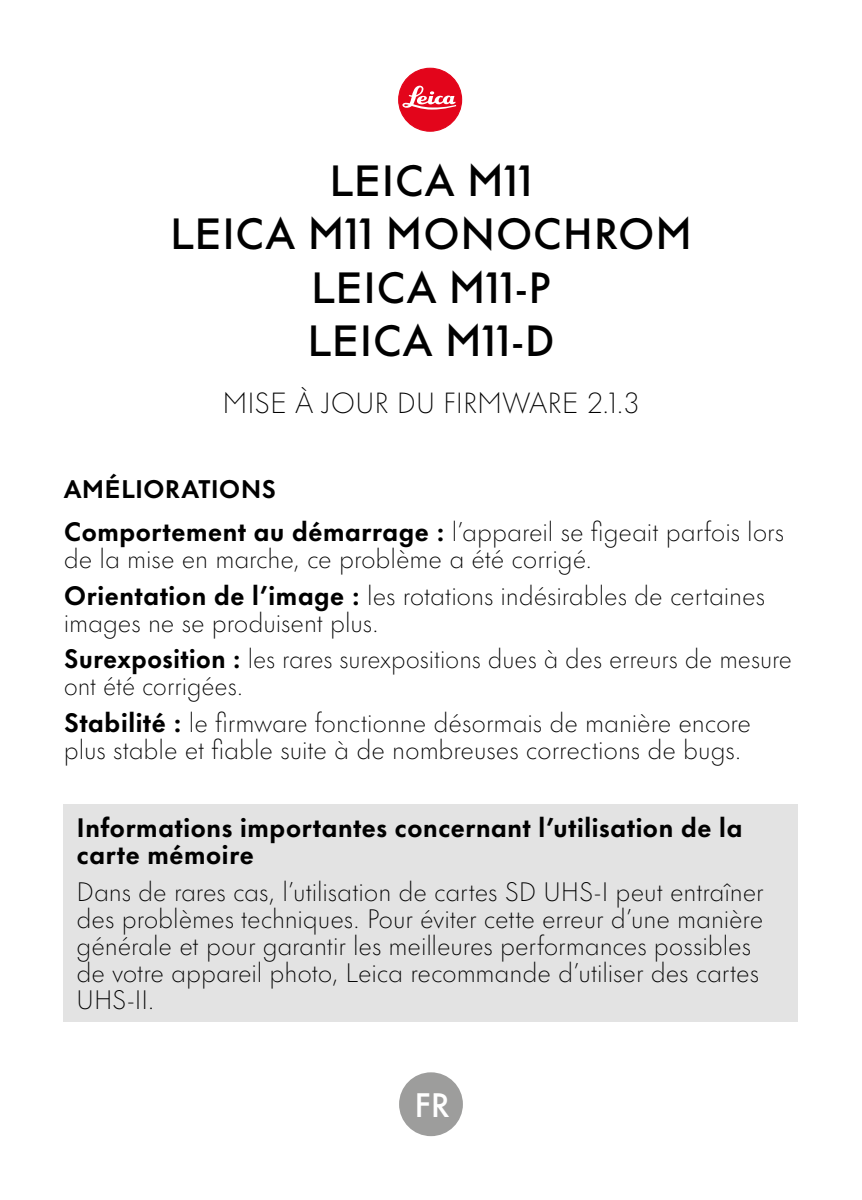
<style>
.page{position:relative;width:862px;height:1200px;background:#fff}
.page>*{position:absolute;margin:0;border:0;box-sizing:border-box;transform-origin:0 0}
.Text____Body_Text{font:500 40.5px "Futura Nowfor Leica Text";letter-spacing:.005em;color:#000}
.Heading____Chapter{font:500 31.5px "Futura Nowfor Leica Text";color:#fff}
.Text____Body_Text-2{font:300 27px "Futura Nowfor Leica Text";color:#000}
.Listing__Feature_RNs{font:300 24.75px/27px "Futura Nowfor Leica Text";letter-spacing:-.005em;color:#000}
.Listing__Feature_RNs-2{font:700 24.75px/27px "Futura Nowfor Leica Text";color:#000}
.Heading____Heading_01{font:700 23.62px "Futura Nowfor Leica Text";letter-spacing:.005em;color:#000}
.s1{font-weight:700}
</style>
<div class="page">
<div style="left:398px;top:68px;width:63px;height:63px;background:#e3051b;border-radius:50%"></div>
<div style="left:398px;top:68px;width:64px;height:64px;border:1px solid #e3051b;border-radius:50%"></div>
<svg style="left:402px;top:85px;width:54px;height:25px"></svg>
<div style="left:64px;top:804px;width:733px;height:217px;background:#e3e3e3"></div>
<div style="left:399px;top:1071px;width:63px;height:64px;background:#9d9d9c;border-radius:50%"></div>
<p class="Text____Body_Text" style="left:329px;top:147px;width:205px">LEICA M11</p>
<p class="Text____Body_Text" style="left:169px;top:200px;width:524px">LEICA M11 MONOCHROM</p>
<p class="Text____Body_Text" style="left:310px;top:254px;width:242px">LEICA M11-P</p>
<p class="Text____Body_Text" style="left:307px;top:307px;width:249px">LEICA M11-D</p>
<p class="Text____Body_Text-2" style="left:222px;top:382px;width:418px">MISE À JOUR DU FIRMWARE 2.1.3</p>
<p class="Heading____Heading_01" style="left:64px;top:469px;width:214px">AMÉLIORATIONS</p>
<p class="Listing__Feature_RNs" style="left:64px;top:517px;width:721px"><span class="s1">Comportement au démarrage :</span> l’appareil se figeait parfois lors de la mise en marche, ce problème a été corrigé.</p>
<p class="Listing__Feature_RNs" style="left:64px;top:580px;width:702px"><span class="s1">Orientation de l’image :</span> les rotations indésirables de certaines images ne se produisent plus.</p>
<p class="Listing__Feature_RNs" style="left:64px;top:644px;width:729px"><span class="s1">Surexposition :</span> les rares surexpositions dues à des erreurs de mesure ont été corrigées.</p>
<p class="Listing__Feature_RNs" style="left:64px;top:707px;width:688px"><span class="s1">Stabilité :</span> le firmware fonctionne désormais de manière encore plus stable et fiable suite à de nombreuses corrections de bugs.</p>
<p class="Listing__Feature_RNs-2" style="left:77px;top:812px;width:667px">Informations importantes concernant l’utilisation de la carte mémoire</p>
<p class="Listing__Feature_RNs" style="left:77px;top:876px;width:688px">Dans de rares cas, l’utilisation de cartes SD UHS-I peut entraîner des problèmes techniques. Pour éviter cette erreur d’une manière générale et pour garantir les meilleures performances possibles de votre appareil photo, Leica recommande d’utiliser des cartes UHS-II.</p>
<p class="Heading____Chapter" style="left:414px;top:1078px;width:37px">FR</p>
</div>
